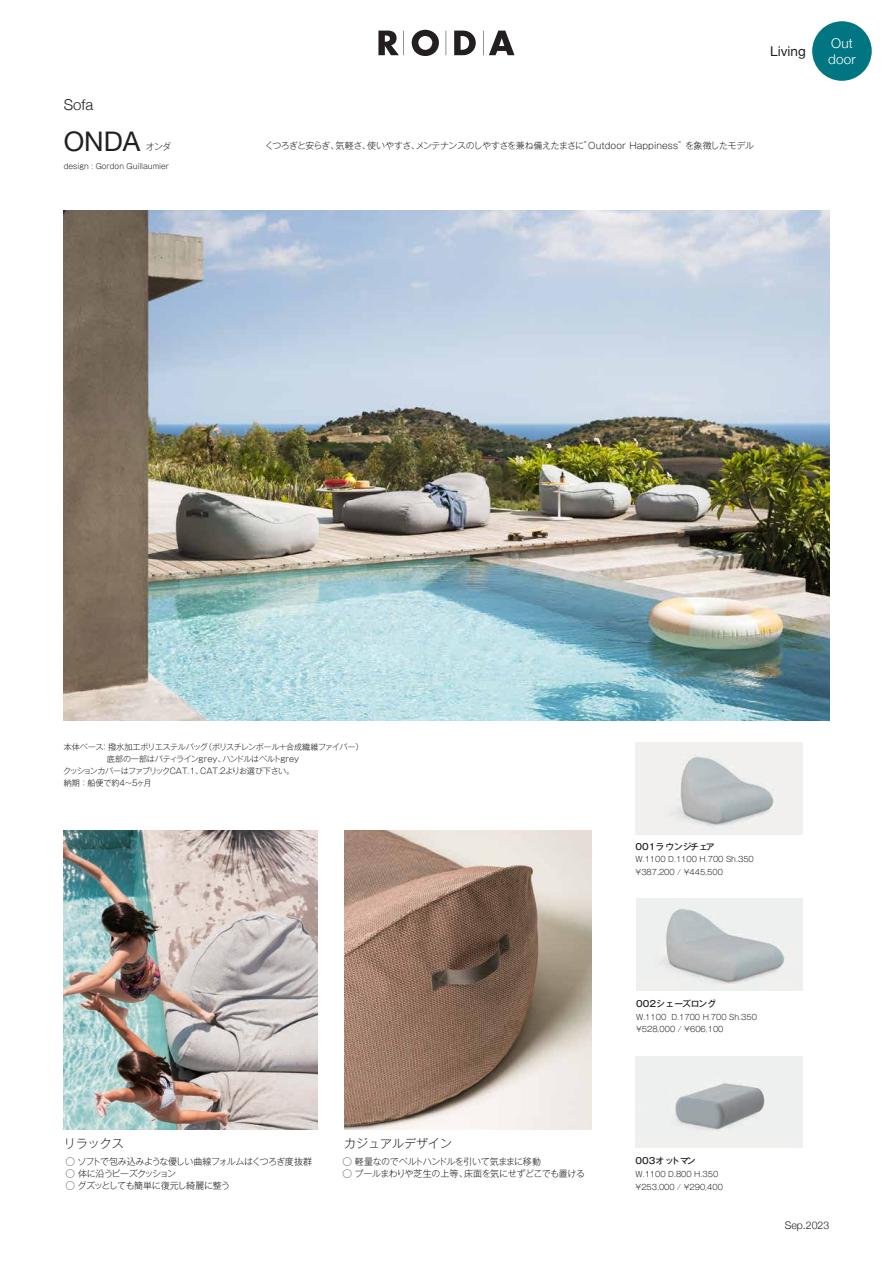
<style>
.page{position:relative;width:893px;height:1263px;background:#fff}
.page>*{position:absolute;margin:0;border:0;box-sizing:border-box;transform-origin:0 0}
.t1{font:27px "Helvetica Neue";color:#231f20}
.t2{font:300 15px "Helvetica Neue";color:#231f20}
.t3{font:300 13.5px/16.5px "Helvetica Neue";letter-spacing:.01em;color:#fff}
.t4{font:13.5px "Helvetica Neue";color:#231f20}
.t5{font:300 12px "Gothic MB101 Pro";color:#231f20}
.t6{font:300 10.5px "Helvetica Neue";color:#231f20}
.キャプション_6pt{font:300 9px "Gothic MB101 Pro";letter-spacing:-.045em;color:#231f20}
.キャプション_6pt-2{font:300 9px "Gothic MB101 Pro";letter-spacing:-.065em;color:#231f20}
.t7{font:500 8.7px "Gothic MB101 Pro";color:#231f20}
.スペック_5_4pt{font:300 8.1px "Gothic MB101 Pro";letter-spacing:-.045em;color:#231f20}
.スペック_5_4pt-2{font:300 8.1px "Gothic MB101 Pro";letter-spacing:-.08em;color:#231f20}
.スペック_5_4pt-3{font:300 8.1px "Gothic MB101 Pro";letter-spacing:-.025em;color:#231f20}
.スペック_5_4pt-4{font:300 8.1px "Gothic MB101 Pro";letter-spacing:-.015em;color:#231f20}
.t8{font:300 7.65px/12.8px "Gothic MB101 Pro";color:#231f20}
.デザイナー名_5pt{font:300 7.5px "Gothic MB101 Pro";color:#231f20}
</style>
<div class="page">
<img style="left:64px;top:210px;width:765px;height:510px">
<img style="left:64px;top:831px;width:253px;height:298px">
<img style="left:344px;top:831px;width:247px;height:298px">
<img style="left:636px;top:743px;width:167px;height:91px">
<img style="left:636px;top:899px;width:166px;height:91px">
<img style="left:636px;top:1056px;width:167px;height:91px">
<div style="left:812px;top:21px;width:60px;height:60px;background:#017581;border-radius:50%"></div>
<svg style="left:378px;top:30px;width:136px;height:26px"></svg>
<p class="t2" style="left:64px;top:92px;width:31px">Sofa</p>
<p class="t1" style="left:64px;top:122px;width:78px">ONDA</p>
<p class="キャプション_6pt" style="left:146px;top:140px;width:35px">オンダ　</p>
<p class="キャプション_6pt" style="left:265px;top:138px;width:491px">くつろぎと安らぎ、気軽さ、使いやすさ、メンテナンスのしやすさを兼ね備えたまさに”Outdoor Happiness”を象徴したモデル</p>
<p class="デザイナー名_5pt" style="left:64px;top:160px;width:107px">design : Gordon Guillaumier</p>
<h3 class="t4" style="left:770px;top:41px;width:37px">Living</h3>
<h3 class="t3" style="left:828px;top:34px;width:29px">Out door</h3>
<p class="スペック_5_4pt" style="left:64px;top:740px;width:301px">本体ベース：撥水加工ポリエステルバッグ（ポリスチレンボール＋合成繊維ファイバー）</p>
<p class="スペック_5_4pt-3" style="left:64px;top:752px;width:237px">　　　　　 底部の一部はバティラインgrey、ハンドルはベルトgrey</p>
<p class="スペック_5_4pt-2" style="left:63px;top:764px;width:233px">クッションカバーはファブリックCAT.1、CAT.2よりお選び下さい。</p>
<p class="スペック_5_4pt-4" style="left:64px;top:776px;width:89px">納期 ：船便で約4～5ヶ月</p>
<p class="t5" style="left:64px;top:1133px;width:61px">リラックス</p>
<p class="t5" style="left:344px;top:1133px;width:110px">カジュアルデザイン</p>
<p class="キャプション_6pt" style="left:66px;top:1154px;width:248px">◯ ソフトで包み込みような優しい曲線フォルムはくつろぎ度抜群</p>
<p class="キャプション_6pt-2" style="left:66px;top:1166px;width:112px">◯ 体に沿うビーズクッション</p>
<p class="キャプション_6pt" style="left:66px;top:1178px;width:166px">◯ グズッとしても簡単に復元し綺麗に整う</p>
<p class="キャプション_6pt" style="left:343px;top:1154px;width:200px">◯ 軽量なのでベルトハンドルを引いて気ままに移動</p>
<p class="キャプション_6pt" style="left:343px;top:1166px;width:244px">◯ プールまわりや芝生の上等、床面を気にせずどこでも置ける</p>
<p class="t7" style="left:635px;top:839px;width:80px">001ラウンジチェア</p>
<p class="t8" style="left:635px;top:852px;width:120px">W.1100 D.1100 H.700 Sh.350 ¥387,200 / ¥445,500</p>
<p class="t7" style="left:636px;top:996px;width:81px">002シェーズロング</p>
<p class="t8" style="left:636px;top:1009px;width:122px">W.1100 D.1700 H.700 Sh.350 ¥528,000 / ¥606,100</p>
<p class="t7" style="left:635px;top:1154px;width:62px">003オットマン</p>
<p class="t8" style="left:635px;top:1166px;width:89px">W.1100 D.800 H.350 ¥253,000 / ¥290,400</p>
<p class="t6" style="left:785px;top:1217px;width:46px">Sep.2023</p>
</div>
